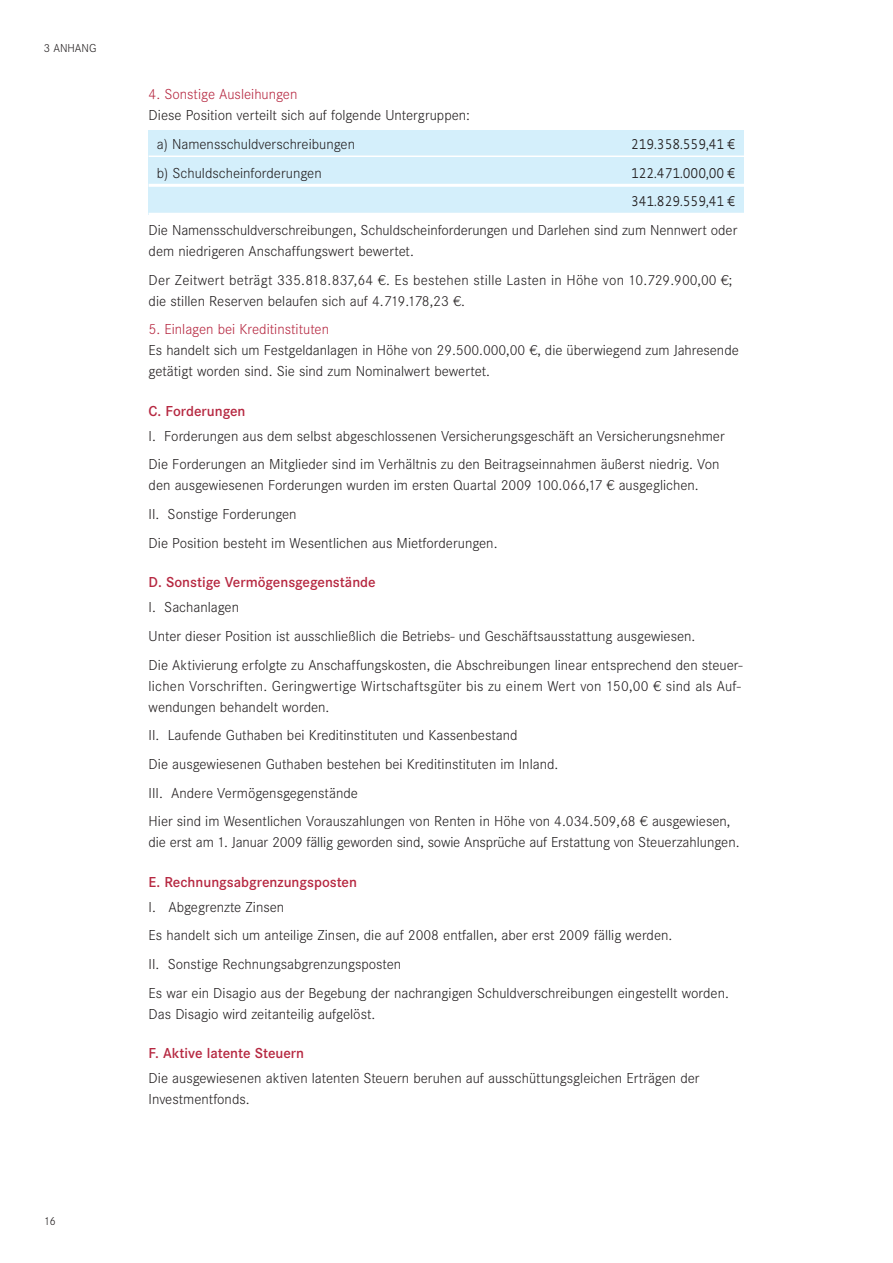
<style>
.page{position:relative;width:893px;height:1263px;background:#fff}
.page>*{position:absolute;margin:0;border:0;box-sizing:border-box;transform-origin:0 0}
.t1{font:300 15px/28.7px "Corporate S";color:#231f20}
.t2{font:600 15px "Corporate S";color:#b62841}
.t3{font:300 15px "Corporate S";color:#b62841}
.t4{font:300 15px/28.7px "Strada TF";color:#231f20;scale:.9 1}
.t5{font:300 12px "Corporate S";color:#231f20}
</style>
<div class="page">
<div style="left:149px;top:130px;width:595px;height:84px;background:#d4effb"></div>
<hr style="left:149px;top:156px;width:595px;height:1px;background:#fff">
<hr style="left:149px;top:184px;width:595px;height:3px;background:#fff">
<hr style="left:149px;top:213px;width:595px;height:3px;background:#fff">
<p class="t5" style="left:44px;top:44px;width:54px">3 ANHANG</p>
<p class="t5" style="left:44px;top:1217px;width:13px">16</p>
<p class="t3" style="left:149px;top:89px;width:150px">4. Sonstige Ausleihungen</p>
<p class="t1" style="left:157px;top:103px;width:315px;text-indent:-8px">Diese Position verteilt sich auf folgende Untergruppen: a) Namensschuldverschreibungen</p>
<p class="t4" style="left:631px;top:131px;width:118px">219.358.559,41 €</p>
<p class="t1" style="left:157px;top:160px;width:166px">b) Schuldscheinforderungen</p>
<p class="t4" style="left:631px;top:160px;width:118px">122.471.000,00 €<br>341.829.559,41 €</p>
<p class="t1" style="left:149px;top:221px;width:590px;line-height:21px">Die Namensschuldverschreibungen, Schuldscheinforderungen und Darlehen sind zum Nennwert oder dem niedrigeren Anschaffungswert bewertet.</p>
<p class="t1" style="left:149px;top:271px;width:585px;line-height:21px">Der Zeitwert beträgt 335.818.837,64 €. Es bestehen stille Lasten in Höhe von 10.729.900,00 €; die stillen Reserven belaufen sich auf 4.719.178,23 €.</p>
<p class="t3" style="left:149px;top:324px;width:182px">5. Einlagen bei Kreditinstituten</p>
<p class="t1" style="left:149px;top:341px;width:592px;line-height:21px">Es handelt sich um Festgeldanlagen in Höhe von 29.500.000,00 €, die überwiegend zum Jahres ende getätigt worden sind. Sie sind zum Nominalwert bewertet.</p>
<p class="t2" style="left:149px;top:406px;width:98px">C. Forderungen</p>
<p class="t1" style="left:149px;top:423px;width:577px">I. Forderungen aus dem selbst abgeschlossenen Versicherungsgeschäft an Versicherungsnehmer<br>Die Forderungen an Mitglieder sind im Verhältnis zu den Beitragseinnahmen äußerst niedrig. Von</p>
<p class="t1" style="left:149px;top:473px;width:552px">den ausgewiesenen Forderungen wurden im ersten Quartal 2009 100.066,17 € ausgeglichen.<br>II. Sonstige Forderungen<br>Die Position besteht im Wesentlichen aus Mietforderungen.</p>
<p class="t2" style="left:149px;top:577px;width:229px">D. Sonstige Vermögensgegenstände</p>
<p class="t1" style="left:149px;top:595px;width:595px">I. Sachanlagen<br>Unter dieser Position ist ausschließlich die Betriebs- und Geschäftsausstattung ausgewiesen.<br>Die Aktivierung erfolgte zu Anschaffungskosten, die Abschreibungen linear entsprechend den steuer-</p>
<p class="t1" style="left:149px;top:677px;width:594px;line-height:21px">lichen Vorschriften. Geringwertige Wirtschaftsgüter bis zu einem Wert von 150,00 € sind als Auf - wendungen behandelt worden.</p>
<p class="t1" style="left:149px;top:722px;width:583px">II. Laufende Guthaben bei Kreditinstituten und Kassenbestand<br>Die ausgewiesenen Guthaben bestehen bei Kreditinstituten im Inland.<br>III. Andere Vermögensgegenstände<br>Hier sind im Wesentlichen Vorauszahlungen von Renten in Höhe von 4.034.509,68 € ausgewiesen,</p>
<p class="t1" style="left:149px;top:829px;width:592px">die erst am 1. Januar 2009 fällig geworden sind, sowie Ansprüche auf Erstattung von Steuerzahlungen.</p>
<p class="t2" style="left:149px;top:876px;width:210px">E. Rechnungsabgrenzungsposten</p>
<p class="t1" style="left:149px;top:894px;width:582px">I. Abgegrenzte Zinsen<br>Es handelt sich um anteilige Zinsen, die auf 2008 entfallen, aber erst 2009 fällig werden.<br>II. Sonstige Rechnungsabgrenzungsposten<br>Es war ein Disagio aus der Begebung der nachrangigen Schuldverschreibungen eingestellt worden.</p>
<p class="t1" style="left:149px;top:1001px;width:228px">Das Disagio wird zeitanteilig aufgelöst.</p>
<p class="t2" style="left:149px;top:1048px;width:157px">F. Aktive latente Steuern</p>
<p class="t1" style="left:149px;top:1069px;width:552px;line-height:21px">Die ausgewiesenen aktiven latenten Steuern beruhen auf ausschüttungsgleichen Erträgen der<br>Investmentfonds.</p>
</div>
